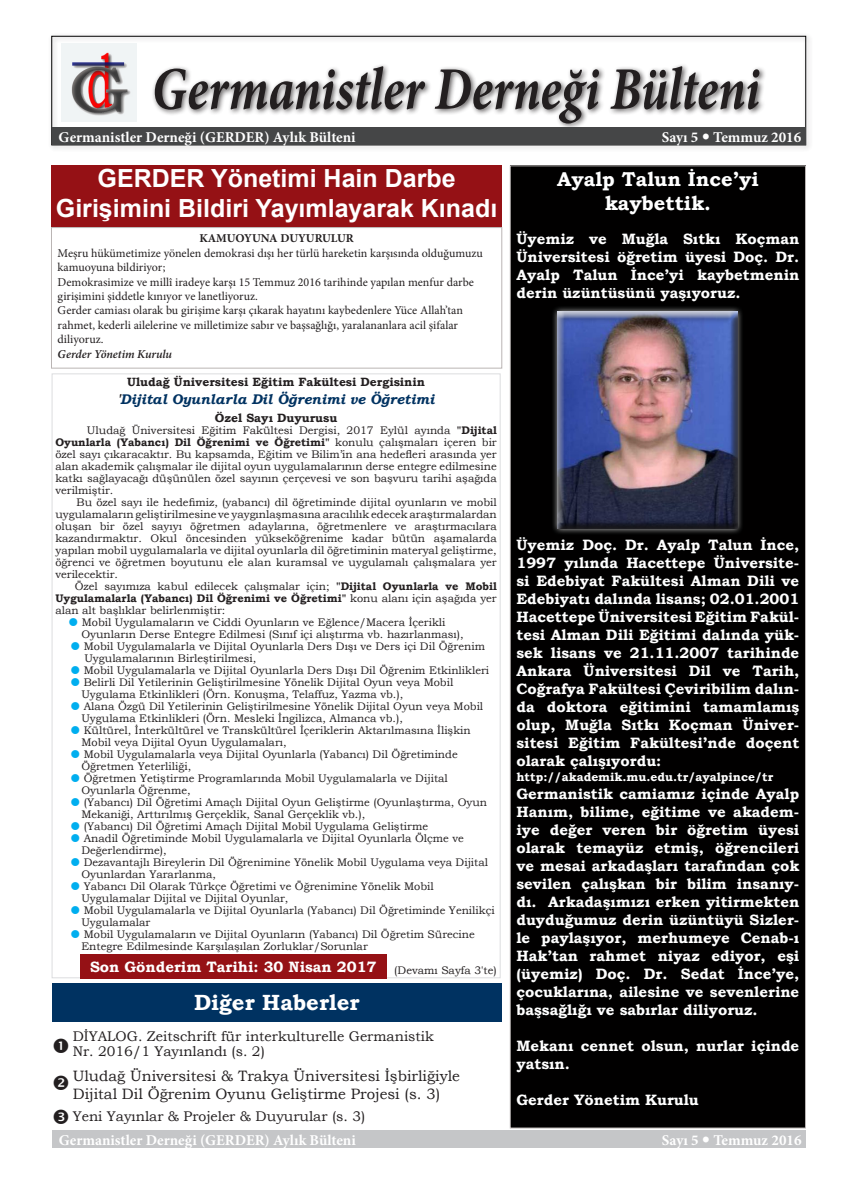
<style>
.page{position:relative;width:842px;height:1191px;background:#fff}
.page>*{position:absolute;margin:0;border:0;box-sizing:border-box;transform-origin:0 0}
.t1{font:italic 700 60.5px "Minion Pro";color:#231f20;scale:.83 1}
.t2{font:700 25px/30px "Arial";color:#fff;text-align:center}
.t3{font:700 22px "Bookman Old Style";color:#fff}
.t4{font:700 20px "Bookman Old Style";color:#fff}
.t5{font:700 15px/18px "Bookman Old Style";color:#fff;text-align:justify}
.t6{font:700 15px "Minion Pro";color:#fff}
.t7{font:15px/18px "Bookman Old Style";color:#231f20}
.t8{font:14px "Bookman Old Style";color:#231f20}
.t9{font:italic 700 14px "Bookman Old Style";color:#003261}
.t10{font:12px/14.4px "Minion Pro";color:#231f20}
.t11{font:700 12px "Bookman Old Style";color:#231f20}
.t12{font:700 12px "Bookman Old Style";color:#fff}
.t13{font:italic 600 12px "Minion Pro";letter-spacing:-.005em;color:#231f20}
.t14{font:700 12px "Minion Pro";color:#231f20}
.t15{font:11px/12px "Bookman Old Style";color:#231f20}
.s1{color:#231f20}
.s2{font-weight:700}
</style>
<div class="page">
<div style="left:48px;top:33px;width:765px;height:120px;background:#231f20;opacity:.75"></div>
<div style="left:51px;top:36px;width:755px;height:109px;border:1px solid #000"></div>
<img style="left:62px;top:44px;width:74px;height:77px">
<div style="left:52px;top:127px;width:753px;height:18px;background:#454647"></div>
<div style="left:510px;top:166px;width:295px;height:962px;background:#010000"></div>
<div style="left:52px;top:1130px;width:754px;height:17px;background:#c5c6c8"></div>
<div style="left:52px;top:983px;width:449px;height:38px;background:#003261"></div>
<div style="left:551px;top:305px;width:193px;height:230px;background:#fff;opacity:.75"></div>
<div style="left:557px;top:312px;width:181px;height:217px;background:#231f20;opacity:.75"></div>
<div style="left:51px;top:227px;width:451px;height:142px;border:1px solid #bab5b4"></div>
<div style="left:51px;top:166px;width:451px;height:61px;background:#951115"></div>
<div style="left:80px;top:954px;width:306px;height:24px;background:#951115"></div>
<p class="t1" style="left:152px;top:46px;width:734px">Germanistler Derneği Bülteni</p>
<p class="t6" style="left:59px;top:126px;width:299px">Germanistler Derneği (GERDER) Aylık Bülteni</p>
<p class="t6" style="left:662px;top:126px;width:141px">Sayı 5 Temmuz 2016</p>
<p class="t4" style="left:557px;top:165px;width:203px">Ayalp Talun İnce’yi</p>
<p class="t4" style="left:605px;top:189px;width:108px">kaybettik.</p>
<p class="t5" style="left:516px;top:230px;width:284px">Üyemiz ve Muğla Sıtkı Koçman Üniversitesi öğretim üyesi Doç. Dr.<br>Ayalp Talun İnce’yi kaybetmenin derin üzüntüsünü yaşıyoruz.</p>
<p class="t2" style="left:56px;top:163px;width:443px">GERDER Yönetimi Hain Darbe<br>Girişimini Bildiri Yayımlayarak Kınadı</p>
<p class="t14" style="left:199px;top:230px;width:156px">KAMUOYUNA DUYURULUR</p>
<p class="t10" style="left:58px;top:246px;width:427px">Meşru hükümetimize yönelen demokrasi dışı her türlü hareketin karşısında olduğumuzu kamuoyuna bildiriyor;</p>
<p class="t10" style="left:58px;top:275px;width:418px">Demokrasimize ve millî iradeye karşı 15 Temmuz 2016 tarihinde yapılan menfur darbe girişimini şiddetle kınıyor ve lanetliyoruz.</p>
<p class="t10" style="left:58px;top:303px;width:407px">Gerder camiası olarak bu girişime karşı çıkarak hayatını kaybedenlere Yüce Allah’tan rahmet, kederli ailelerine ve milletimize sabır ve başsağlığı, yaralananlara acil şifalar diliyoruz.</p>
<p class="t13" style="left:58px;top:345px;width:116px">Gerder Yönetim Kurulu</p>
<p class="t11" style="left:127px;top:373px;width:299px">Uludağ Üniversitesi Eğitim Fakültesi Dergisinin</p>
<p class="t9" style="left:118px;top:389px;width:318px"><span class="s1">'</span>Dijital Oyunlarla Dil Öğrenimi ve Öğretimi</p>
<p class="t11" style="left:215px;top:409px;width:124px">Özel Sayı Duyurusu</p>
<p class="t15" style="left:55px;top:424px;width:443px;text-align:justify;text-indent:32px">Uludağ Üniversitesi Eğitim Fakültesi Dergisi, 2017 Eylül ayında <span class="s2">"Dijital Oyunlarla (Yabancı) Dil Öğrenimi ve Öğretimi"</span> konulu çalışmaları içeren bir özel sayı çıkaracaktır. Bu kapsamda, Eğitim ve Bilim’in ana hedefleri arasında yer alan akademik çalışmalar ile dijital oyun uygulamalarının derse entegre edilmesine katkı sağlayacağı düşünülen özel sayının çerçevesi ve son başvuru tarihi aşağıda verilmiştir.</p>
<p class="t15" style="left:55px;top:496px;width:443px;text-align:justify;text-indent:21px">Bu özel sayı ile hedefimiz, (yabancı) dil öğretiminde dijital oyunların ve mobil uygulamaların geliştirilmesine ve yaygınlaşmasına aracılılık edecek araştırmalardan oluşan bir özel sayıyı öğretmen adaylarına, öğretmenlere ve araştırmacılara kazandırmaktır. Okul öncesinden yükseköğrenime kadar bütün aşamalarda yapılan mobil uygulamalarla ve dijital oyunlarla dil öğretiminin materyal geliştirme, öğrenci ve öğretmen boyutunu ele alan kuramsal ve uygulamalı çalışmalara yer verilecektir.</p>
<p class="t15" style="left:55px;top:580px;width:443px;text-align:justify;text-indent:19px">Özel sayımıza kabul edilecek çalışmalar için; <span class="s2">"Dijital Oyunlarla ve Mobil Uygulamalarla (Yabancı) Dil Öğrenimi ve Öğretimi"</span> konu alanı için aşağıda yer alan alt başlıklar belirlenmiştir:</p>
<p class="t15" style="left:81px;top:616px;width:384px">Mobil Uygulamaların ve Ciddi Oyunların ve Eğlence/Macera İçerikli<br>Oyunların Derse Entegre Edilmesi (Sınıf içi alıştırma vb. hazırlanması),</p>
<p class="t15" style="left:84px;top:640px;width:403px">Mobil Uygulamalarla ve Dijital Oyunlarla Ders Dışı ve Ders içi Dil Öğrenim<br>Uygulamalarının Birleştirilmesi,</p>
<p class="t15" style="left:84px;top:664px;width:407px">Mobil Uygulamalarla ve Dijital Oyunlarla Ders Dışı Dil Öğrenim Etkinlikleri</p>
<p class="t15" style="left:81px;top:676px;width:373px">Belirli Dil Yetilerinin Geliştirilmesine Yönelik Dijital Oyun veya Mobil<br>Uygulama Etkinlikleri (Örn. Konuşma, Telaffuz, Yazma vb.),</p>
<p class="t15" style="left:81px;top:700px;width:403px">Alana Özgü Dil Yetilerinin Geliştirilmesine Yönelik Dijital Oyun veya Mobil<br>Uygulama Etkinlikleri (Örn. Mesleki İngilizca, Almanca vb.),</p>
<p class="t15" style="left:81px;top:724px;width:391px">Kültürel, İnterkültürel ve Transkültürel İçeriklerin Aktarılmasına İlişkin<br>Mobil veya Dijital Oyun Uygulamaları,</p>
<p class="t15" style="left:81px;top:748px;width:378px">Mobil Uygulamalarla veya Dijital Oyunlarla (Yabancı) Dil Öğretiminde<br>Öğretmen Yeterliliği,</p>
<p class="t15" style="left:81px;top:772px;width:368px">Öğretmen Yetiştirme Programlarında Mobil Uygulamalarla ve Dijital<br>Oyunlarla Öğrenme,</p>
<p class="t15" style="left:81px;top:796px;width:407px">(Yabancı) Dil Öğretimi Amaçlı Dijital Oyun Geliştirme (Oyunlaştırma, Oyun<br>Mekaniği, Arttırılmış Gerçeklik, Sanal Gerçeklik vb.),</p>
<p class="t15" style="left:84px;top:820px;width:346px">(Yabancı) Dil Öğretimi Amaçlı Dijital Mobil Uygulama Geliştirme</p>
<p class="t15" style="left:81px;top:832px;width:384px">Anadil Öğretiminde Mobil Uygulamalarla ve Dijital Oyunlarla Ölçme ve<br>Değerlendirme),</p>
<p class="t15" style="left:81px;top:856px;width:408px">Dezavantajlı Bireylerin Dil Öğrenimine Yönelik Mobil Uygulama veya Dijital<br>Oyunlardan Yararlanma,</p>
<p class="t15" style="left:81px;top:880px;width:354px">Yabancı Dil Olarak Türkçe Öğretimi ve Öğrenimine Yönelik Mobil<br>Uygulamalar Dijital ve Dijital Oyunlar,</p>
<p class="t15" style="left:81px;top:904px;width:415px">Mobil Uygulamalarla ve Dijital Oyunlarla (Yabancı) Dil Öğretiminde Yenilikçi<br>Uygulamalar</p>
<p class="t15" style="left:81px;top:928px;width:395px">Mobil Uygulamaların ve Dijital Oyunların (Yabancı) Dil Öğretim Sürecine<br>Entegre Edilmesinde Karşılaşılan Zorluklar/Sorunlar</p>
<p class="t5" style="left:90px;top:957px;width:288px">Son Gönderim Tarihi: 30 Nisan 2017</p>
<p class="t15" style="left:394px;top:964px;width:104px">(Devamı Sayfa 3'te)</p>
<p class="t5" style="left:516px;top:536px;width:284px">Üyemiz Doç. Dr. Ayalp Talun İnce, 1997 yılında Hacettepe Üniversite&shy;si Edebiyat Fakültesi Alman Dili ve Edebiyatı dalında lisans; 02.01.2001<br>Hacettepe Üniversitesi Eğitim Fakül&shy;tesi Alman Dili Eğitimi dalında yük&shy;sek lisans ve 21.11.2007 tarihinde Ankara Üniversitesi Dil ve Tarih, Coğrafya Fakültesi Çeviribilim dalın&shy;da doktora eğitimini tamamlamış olup, Muğla Sıtkı Koçman Üniver&shy;sitesi Eğitim Fakültesi’nde doçent olarak çalışıyordu:</p>
<p class="t12" style="left:516px;top:768px;width:258px">http://akademik.mu.edu.tr/ayalpince/tr</p>
<p class="t5" style="left:516px;top:784px;width:284px">Germanistik camiamız içinde Ayalp Hanım, bilime, eğitime ve akadem&shy;iye değer veren bir öğretim üyesi olarak temayüz etmiş, öğrencileri ve mesai arkadaşları tarafından çok sevilen çalışkan bir bilim insanıy&shy;dı. Arkadaşımızı erken yitirmekten duyduğumuz derin üzüntüyü Sizler&shy;le paylaşıyor, merhumeye Cenab-ı Hak’tan rahmet niyaz ediyor, eşi (üyemiz) Doç. Dr. Sedat İnce’ye, çocuklarına, ailesine ve sevenlerine başsağlığı ve sabırlar diliyoruz.</p>
<p class="t5" style="left:516px;top:1036px;width:284px">Mekanı cennet olsun, nurlar içinde yatsın.</p>
<p class="t5" style="left:516px;top:1090px;width:184px">Gerder Yönetim Kurulu</p>
<p class="t3" style="left:194px;top:986px;width:167px">Diğer Haberler</p>
<p class="t8" style="left:73px;top:1027px;width:362px">DİYALOG. Zeitschrift für interkulturelle Germanistik</p>
<p class="t8" style="left:73px;top:1042px;width:194px">Nr. 2016/1 Yayınlandı (s. 2)</p>
<p class="t7" style="left:73px;top:1067px;width:389px">Uludağ Üniversitesi &amp; Trakya Üniversitesi İşbirliğiyle<br>Dijital Dil Öğrenim Oyunu Geliştirme Projesi (s. 3)</p>
<p class="t8" style="left:73px;top:1107px;width:294px">Yeni Yayınlar &amp; Projeler &amp; Duyurular (s. 3)</p>
<p class="t6" style="left:59px;top:1129px;width:299px">Germanistler Derneği (GERDER) Aylık Bülteni</p>
<p class="t6" style="left:662px;top:1129px;width:141px">Sayı 5 Temmuz 2016</p>
</div>
